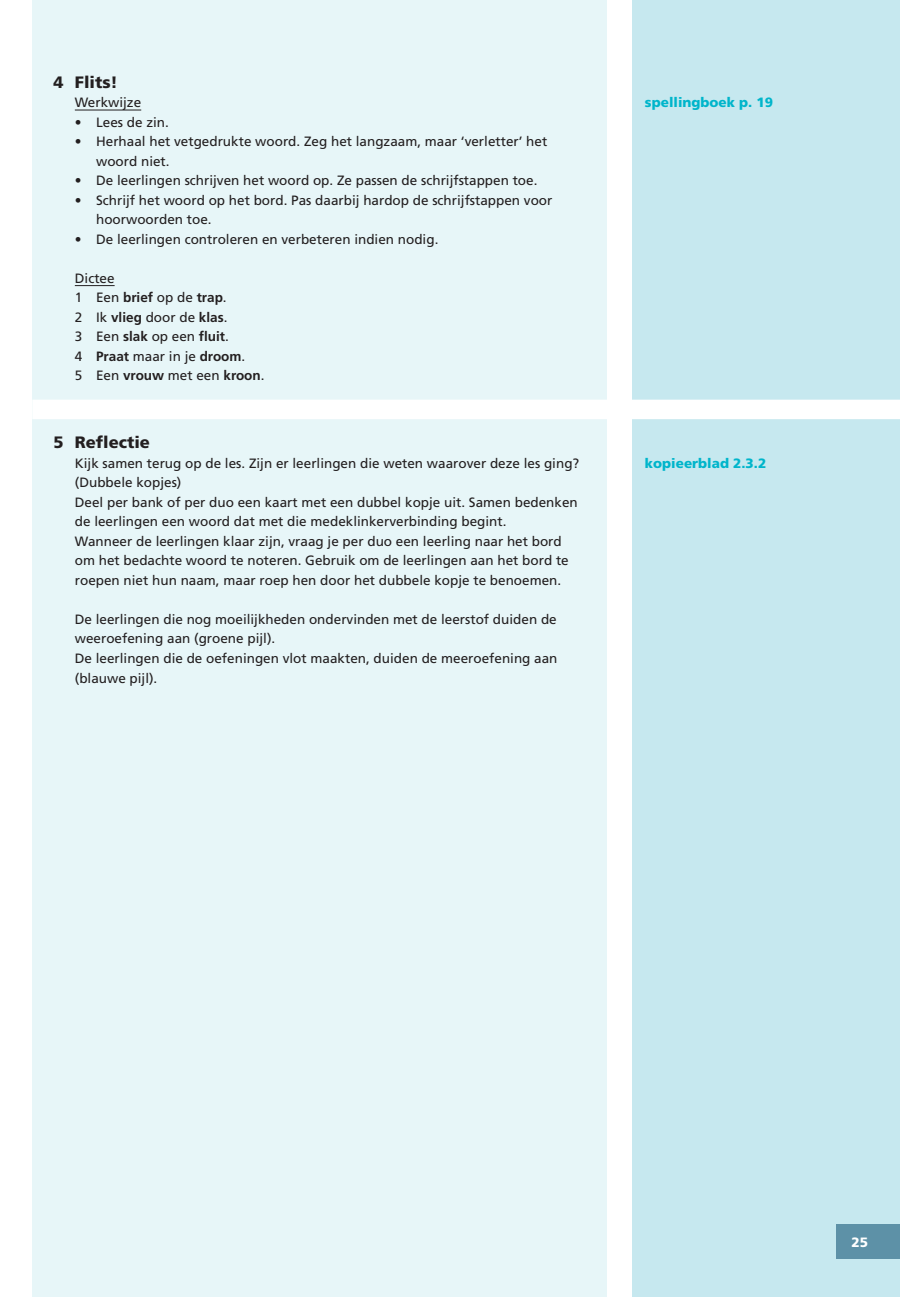
<style>
.page{position:relative;width:900px;height:1297px;background:#fff}
.page>*{position:absolute;margin:0;border:0;box-sizing:border-box;transform-origin:0 0}
.t1{font:900 16.5px "Frutiger LT Std";color:#231f20}
.t2{font:13.5px/19.5px "Frutiger LT Std";color:#231f20}
.t3{font:900 13.5px "Frutiger LT Std";color:#00b5cb}
.t4{font:900 13.5px "Frutiger LT Std";color:#fff}
.s1{font-weight:700}
</style>
<div class="page">
<div style="left:632px;top:0;width:267px;height:1296px;background:#c6e8ef"></div>
<div style="left:32px;top:0;width:574px;height:1296px;background:#e7f6f8"></div>
<div style="left:836px;top:1224px;width:63px;height:34px;background:#5d91a7"></div>
<hr style="left:75px;top:110px;width:66px;height:1px;background:#231f20">
<hr style="left:75px;top:285px;width:40px;height:1px;background:#231f20">
<div style="left:32px;top:399px;width:867px;height:20px;background:#fff"></div>
<p class="t1" style="left:54px;top:72px;width:66px">4 Flits!</p>
<p class="t2" style="left:75px;top:93px;width:68px">Werkwijze</p>
<p class="t2" style="left:75px;top:112px;width:96px">• Lees de zin.</p>
<p class="t2" style="left:96px;top:132px;width:452px;text-indent:-21px">• Herhaal het vetgedrukte woord. Zeg het langzaam, maar ‘verletter’ het woord niet.</p>
<p class="t2" style="left:75px;top:171px;width:464px">• De leerlingen schrijven het woord op. Ze passen de schrijfstappen toe.</p>
<p class="t2" style="left:96px;top:190px;width:458px;text-indent:-21px">• Schrijf het woord op het bord. Pas daarbij hardop de schrijfstappen voor hoorwoorden toe.</p>
<p class="t2" style="left:75px;top:229px;width:365px">• De leerlingen controleren en verbeteren indien nodig.</p>
<p class="t2" style="left:75px;top:268px;width:191px">Dictee<br>1 Een <span class="s1">brief</span> op de <span class="s1">trap</span>.<br>2 Ik <span class="s1">vlieg</span> door de <span class="s1">klas</span>.<br>3 Een <span class="s1">slak</span> op een <span class="s1">fluit</span>.<br>4 <span class="s1">Praat</span> maar in je <span class="s1">droom</span>.<br>5 Een <span class="s1">vrouw</span> met een <span class="s1">kroon</span>.</p>
<p class="t1" style="left:54px;top:432px;width:98px">5 Reflectie</p>
<p class="t2" style="left:75px;top:453px;width:506px">Kijk samen terug op de les. Zijn er leerlingen die weten waarover deze les ging? (Dubbele kopjes)<br>Deel per bank of per duo een kaart met een dubbel kopje uit. Samen bedenken de leerlingen een woord dat met die medeklinkerverbinding begint.<br>Wanneer de leerlingen klaar zijn, vraag je per duo een leerling naar het bord om het bedachte woord te noteren. Gebruik om de leerlingen aan het bord te roepen niet hun naam, maar roep hen door het dubbele kopje te benoemen.</p>
<p class="t2" style="left:75px;top:609px;width:484px">De leerlingen die nog moeilijkheden ondervinden met de leerstof duiden de weeroefening aan (groene pijl).<br>De leerlingen die de oefeningen vlot maakten, duiden de meeroefening aan (blauwe pijl).</p>
<p class="t3" style="left:645px;top:94px;width:130px">spellingboek p. 19</p>
<p class="t3" style="left:645px;top:455px;width:123px">kopieerblad 2.3.2</p>
<p class="t4" style="left:851px;top:1234px;width:18px">25</p>
</div>
